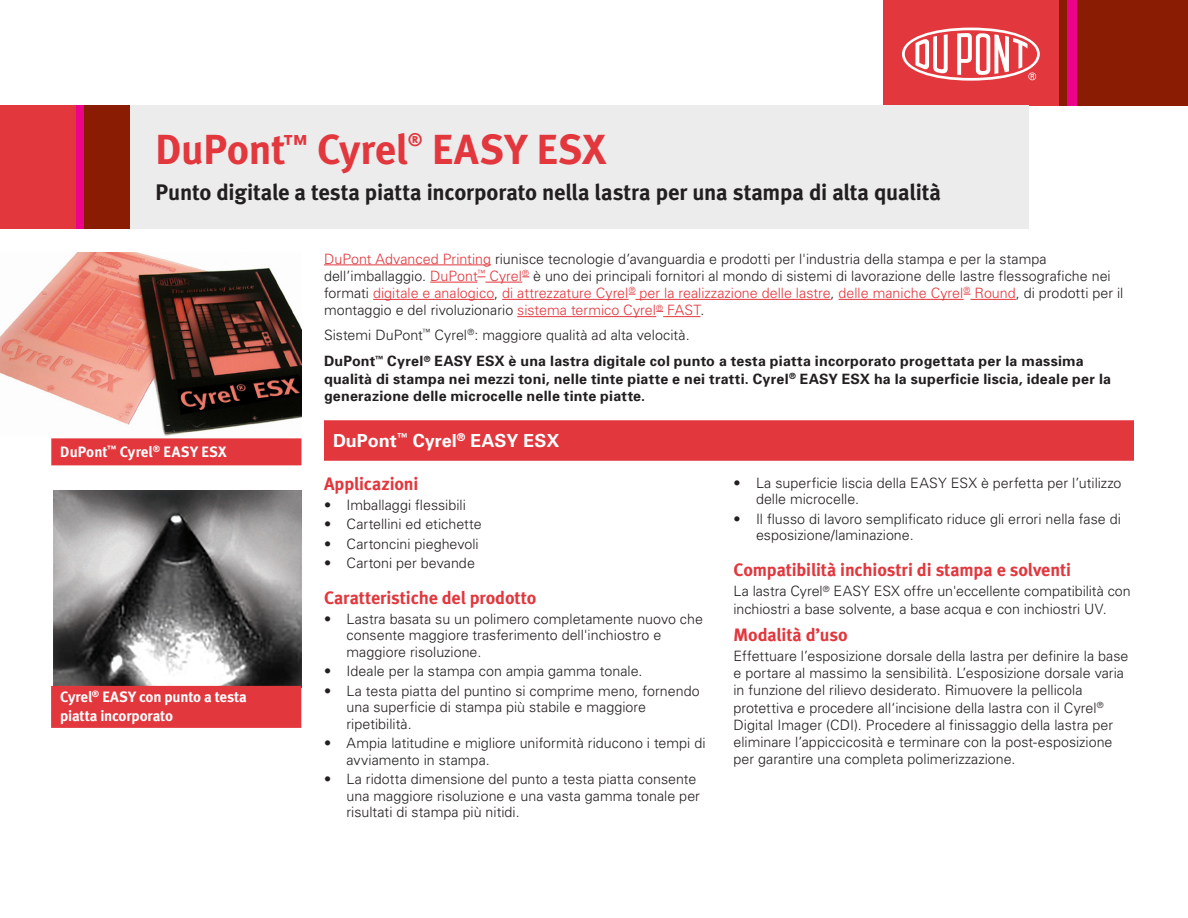
<style>
.page{position:relative;width:1188px;height:918px;background:#fff}
.page>*{position:absolute;margin:0;border:0;box-sizing:border-box;transform-origin:0 0}
.Title_brand_bar{font:700 42px "Meta";letter-spacing:-.005em;color:#e1373d}
.Subtitle_barnd_bar{font:700 22.5px "Meta";letter-spacing:-.01em;color:#231f20}
.Subhead_1{font:700 18px "Meta";letter-spacing:-.005em;color:#e1373d}
.Red_bar_wide{font:700 18px "Univers";color:#fff}
.Title_brand_bar-2{font:700 18px "Meta";color:#e1373d}
.Red_bar_caption_2-li{font:15px/19.5px "Meta Bold LF";letter-spacing:-.015em;color:#fff}
.Red_bar_caption{font:15px "Meta Bold LF";letter-spacing:.01em;color:#fff}
.Body_1{font:300 14.25px/17.2px "Univers";color:#231f20}
.Bullet_1{font:300 14.25px/16.5px "Univers";color:#231f20}
.Body_bold{font:700 14.25px/17.2px "Univers";letter-spacing:.015em;color:#231f20}
.Bullet_1_last{font:300 14.25px/16.5px "Univers";color:#231f20}
.s1{color:#e1373d}
</style>
<div class="page">
<img style="left:54px;top:490px;width:247px;height:196px">
<img style="left:0;top:252px;width:302px;height:184px">
<div style="left:1059px;top:0;width:129px;height:105px;background:#891c02"></div>
<div style="left:1067px;top:0;width:10px;height:105px;background:#ed028c"></div>
<div style="left:883px;top:0;width:176px;height:105px;background:#e1373d"></div>
<svg style="left:902px;top:28px;width:138px;height:53px"></svg>
<div style="left:75px;top:105px;width:9px;height:124px;background:#ed028c"></div>
<div style="left:0;top:105px;width:76px;height:124px;background:#e1373d"></div>
<div style="left:84px;top:105px;width:46px;height:124px;background:#891c02"></div>
<div style="left:131px;top:105px;width:898px;height:124px;background:#ececed"></div>
<div style="left:324px;top:420px;width:810px;height:41px;background:#e1373d"></div>
<div style="left:51px;top:438px;width:251px;height:27px;background:#e1373d"></div>
<div style="left:51px;top:686px;width:250px;height:42px;background:#e1373d"></div>
<hr style="left:324px;top:264px;width:167px;height:1px;background:#e1373d">
<hr style="left:430px;top:282px;width:47px;height:1px;background:#e1373d">
<hr style="left:485px;top:282px;width:37px;height:1px;background:#e1373d">
<hr style="left:373px;top:299px;width:121px;height:1px;background:#e1373d">
<hr style="left:502px;top:299px;width:127px;height:1px;background:#e1373d">
<hr style="left:636px;top:299px;width:195px;height:1px;background:#e1373d">
<hr style="left:839px;top:299px;width:125px;height:1px;background:#e1373d">
<hr style="left:970px;top:299px;width:46px;height:1px;background:#e1373d">
<hr style="left:517px;top:316px;width:139px;height:1px;background:#e1373d">
<hr style="left:663px;top:316px;width:38px;height:1px;background:#e1373d">
<p class="Title_brand_bar" style="left:156px;top:124px;width:254px">DuPont<sup>™</sup> Cyrel</p>
<p class="Title_brand_bar-2" style="left:408px;top:129px;width:16px">®</p>
<p class="Title_brand_bar" style="left:432px;top:124px;width:175px">EASY ESX</p>
<p class="Subtitle_barnd_bar" style="left:156px;top:179px;width:787px">Punto digitale a testa piatta incorporato nella lastra per una stampa di alta qualità</p>
<p class="Red_bar_caption" style="left:60px;top:443px;width:168px">DuPont<sup>™</sup> Cyrel<sup>®</sup> EASY ESX</p>
<p class="Red_bar_caption_2-li" style="left:60px;top:687px;width:188px">Cyrel<sup>®</sup> EASY con punto a testa piatta incorporato</p>
<p class="Body_1" style="left:324px;top:249px;width:801px"><span class="s1">DuPont Advanced Printing</span> riunisce tecnologie d’avanguardia e prodotti per l'industria della stampa e per la stampa dell’imballaggio. <span class="s1">DuPont</span><sup>™</sup> <span class="s1">Cyrel</span><sup>®</sup> è uno dei principali fornitori al mondo di sistemi di lavorazione delle lastre flessografiche nei formati <span class="s1">digitale e analogico</span>, <span class="s1">di attrezzature Cyrel</span><sup>®</sup> <span class="s1">per la realizzazione delle lastre</span>, <span class="s1">delle maniche Cyrel</span><sup>®</sup> <span class="s1">Round</span>, di prodotti per il montaggio e del rivoluzionario <span class="s1">sistema termico Cyrel</span><sup>®</sup> <span class="s1">FAST</span>.</p>
<p class="Body_1" style="left:324px;top:326px;width:367px">Sistemi DuPont<sup>™</sup> Cyrel<sup>®</sup>: maggiore qualità ad alta velocità.</p>
<p class="Body_bold" style="left:324px;top:352px;width:789px">DuPont<sup>™</sup> Cyrel<sup>®</sup> EASY ESX è una lastra digitale col punto a testa piatta incorporato progettata per la massima qualità di stampa nei mezzi toni, nelle tinte piatte e nei tratti. Cyrel<sup>®</sup> EASY ESX ha la superficie liscia, ideale per la generazione delle microcelle nelle tinte piatte.</p>
<p class="Red_bar_wide" style="left:333px;top:429px;width:228px">DuPont<sup>™</sup> Cyrel<sup>®</sup> EASY ESX</p>
<p class="Subhead_1" style="left:324px;top:473px;width:96px">Applicazioni</p>
<p class="Bullet_1" style="left:324px;top:496px;width:143px">• Imballaggi flessibili</p>
<p class="Bullet_1" style="left:324px;top:515px;width:159px">• Cartellini ed etichette</p>
<p class="Bullet_1" style="left:324px;top:535px;width:156px">• Cartoncini pieghevoli</p>
<p class="Bullet_1_last" style="left:324px;top:554px;width:152px">• Cartoni per bevande</p>
<p class="Subhead_1" style="left:324px;top:587px;width:214px">Caratteristiche del prodotto</p>
<p class="Bullet_1" style="left:346px;top:610px;width:358px;text-indent:-22px">• Lastra basata su un polimero completamente nuovo che consente maggiore trasferimento dell'inchiostro e maggiore risoluzione.</p>
<p class="Bullet_1" style="left:324px;top:662px;width:320px">• Ideale per la stampa con ampia gamma tonale.</p>
<p class="Bullet_1" style="left:346px;top:682px;width:355px;text-indent:-22px">• La testa piatta del puntino si comprime meno, fornendo una superficie di stampa più stabile e maggiore ripetibilità.</p>
<p class="Bullet_1" style="left:346px;top:734px;width:361px;text-indent:-22px">• Ampia latitudine e migliore uniformità riducono i tempi di avviamento in stampa.</p>
<p class="Bullet_1" style="left:346px;top:770px;width:355px;text-indent:-22px">• La ridotta dimensione del punto a testa piatta consente una maggiore risoluzione e una vasta gamma tonale per risultati di stampa più nitidi.</p>
<p class="Bullet_1" style="left:756px;top:474px;width:367px;text-indent:-22px">• La superficie liscia della EASY ESX è perfetta per l’utilizzo delle microcelle.</p>
<p class="Bullet_1_last" style="left:756px;top:510px;width:366px;text-indent:-22px">• Il flusso di lavoro semplificato riduce gli errori nella fase di esposizione/laminazione.</p>
<p class="Subhead_1" style="left:734px;top:559px;width:339px">Compatibilità inchiostri di stampa e solventi</p>
<p class="Body_1" style="left:734px;top:582px;width:399px">La lastra Cyrel<sup>®</sup> EASY ESX offre un'eccellente compatibilità con inchiostri a base solvente, a base acqua e con inchiostri UV.</p>
<p class="Subhead_1" style="left:734px;top:624px;width:116px">Modalità d’uso</p>
<p class="Body_1" style="left:734px;top:647px;width:396px">Effettuare l’esposizione dorsale della lastra per definire la base e portare al massimo la sensibilità. L’esposizione dorsale varia in funzione del rilievo desiderato. Rimuovere la pellicola protettiva e procedere all‘incisione della lastra con il Cyrel<sup>® </sup>Digital Imager (CDI). Procedere al finissaggio della lastra per eliminare l’appiccicosità e terminare con la post-esposizione per garantire una completa polimerizzazione.</p>
</div>
